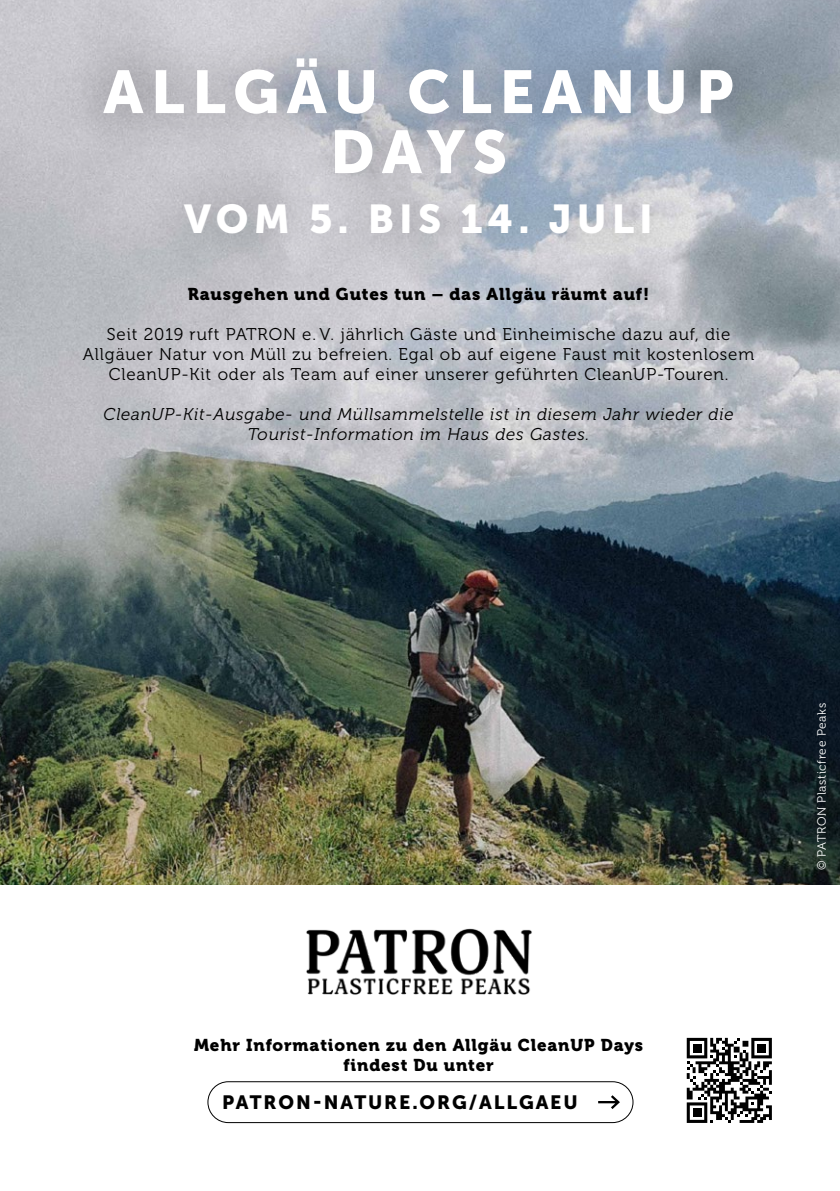
<style>
.page{position:relative;width:840px;height:1191px;background:#fff}
.page>*{position:absolute;margin:0;border:0;box-sizing:border-box;transform-origin:0 0}
.t1{font:60px/60px "Museo Sans 900";letter-spacing:.125em;color:#fff;text-align:center}
.t2{font:40px "Museo Sans 900";letter-spacing:.125em;color:#fff}
.t3{font:19.2px "Museo Sans 900";letter-spacing:.1em;color:#000}
.t4{font:17px/20px "Museo 300";letter-spacing:.05em;color:#000;text-align:center}
.t5{font:italic 17px/20px "Museo 300";letter-spacing:.05em;color:#000;text-align:center}
.t6{font:17px/20.4px "Museo 900";letter-spacing:.05em;color:#000;text-align:center}
.t7{font:12px "Museo 300";letter-spacing:.05em;color:#fff}
</style>
<div class="page">
<img style="left:0;top:0;width:839px;height:884px">
<div style="left:64px;top:17px;width:709px;height:260px;background:#000;opacity:.3"></div>
<svg style="left:207px;top:1081px;width:426px;height:42px"></svg>
<svg style="left:686px;top:1037px;width:85px;height:86px"></svg>
<div style="left:692px;top:1043px;width:9px;height:9px;background:#000"></div>
<div style="left:756px;top:1043px;width:9px;height:9px;background:#000"></div>
<div style="left:692px;top:1108px;width:9px;height:9px;background:#000"></div>
<img style="left:306px;top:928px;width:225px;height:67px">
<h1 class="t1" style="left:103px;top:62px;width:631px">ALLGÄU CLEANUP<br>DAYS</h1>
<h2 class="t2" style="left:184px;top:196px;width:470px">VOM 5. BIS 14. JULI</h2>
<p class="t6" style="left:188px;top:284px;width:462px">Rausgehen und Gutes tun – das Allgäu räumt auf!</p>
<p class="t4" style="left:83px;top:324px;width:672px">Seit 2019 ruft PATRON e. V. jährlich Gäste und Einheimische dazu auf, die<br>Allgäuer Natur von Müll zu befreien. Egal ob auf eigene Faust mit kostenlosem<br>CleanUP-Kit oder als Team auf einer unserer geführten CleanUP-Touren.</p>
<p class="t5" style="left:104px;top:404px;width:631px">CleanUP-Kit-Ausgabe- und Müllsammelstelle ist in diesem Jahr wieder die<br>Tourist-Information im Haus des Gastes.</p>
<p class="t6" style="left:194px;top:1034px;width:450px">Mehr Informationen zu den Allgäu CleanUP Days findest Du unter</p>
<p class="t3" style="left:222px;top:1091px;width:357px">PATRON-NATURE.ORG/ALLGAEU</p>
<p class="t7" style="left:814px;top:870px;width:169px;rotate:-90deg">© PATRON Plasticfree Peaks</p>
</div>
